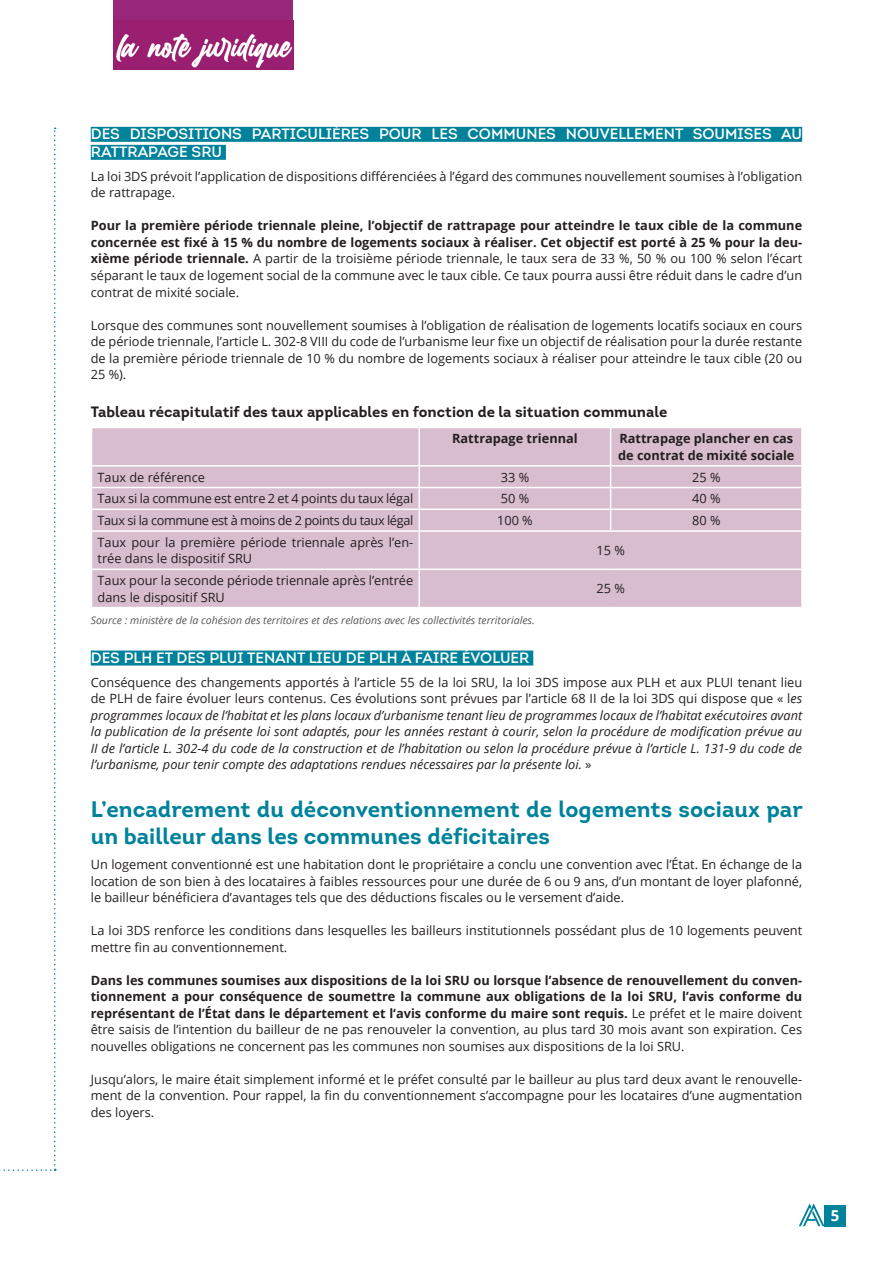
<style>
.page{position:relative;width:893px;height:1263px;background:#fff}
.page>*{position:absolute;margin:0;border:0;box-sizing:border-box;transform-origin:0 0}
.TITRE_2{font:700 22.5px/27px "Intro";color:#00829b}
.TITRE_3{font:15px/18px "Intro";color:#fff}
.TITRE_ILLU{font:700 15px "Intro";color:#231f20}
.t1{font:700 15px "Open Sans";color:#fff}
.CORPS_TEXTE{font:12.75px/16.5px "Open Sans";color:#231f20;text-align:justify}
.CORPS_TEXTE-2{font:700 12.75px/16.5px "Open Sans";color:#231f20;text-align:justify}
.CORPS_TEXTE-3{font:italic 12.75px/16.5px "Open Sans";color:#231f20;text-align:justify}
.Corps_texte{font:12.75px/16.5px "Open Sans";color:#231f20}
.Tableau_titres_ligne{font:700 12.75px/16.5px "Open Sans";color:#231f20}
.Corps_texte-2{font:12.75px "Open Sans";letter-spacing:-.03em;color:#231f20}
.SOURCE{font:italic 10.5px "Open Sans";color:#57585a}
.s1{font-weight:400}
.s2{font-style:normal}
</style>
<div class="page">
<div style="left:824px;top:1205px;width:22px;height:21px;background:#00829b"></div>
<svg style="left:799px;top:1203px;width:25px;height:23px"></svg>
<svg style="left:0;top:128px;width:56px;height:1043px"></svg>
<div style="left:114px;top:0;width:179px;height:69px;background:#98277a"></div>
<img style="left:114px;top:31px;width:179px;height:38px">
<div style="left:91px;top:127px;width:711px;height:15px;background:#00829b"></div>
<div style="left:91px;top:145px;width:135px;height:15px;background:#00829b"></div>
<div style="left:91px;top:650px;width:442px;height:15px;background:#00829b"></div>
<div style="left:92px;top:428px;width:709px;height:179px;background:#d8bdcf"></div>
<hr style="left:418px;top:428px;width:2px;height:37px;background:#fff">
<hr style="left:610px;top:428px;width:1px;height:37px;background:#fff">
<hr style="left:91px;top:465px;width:328px;height:1px;background:#fff">
<hr style="left:419px;top:465px;width:192px;height:1px;background:#fff">
<hr style="left:418px;top:466px;width:2px;height:21px;background:#fff">
<hr style="left:611px;top:465px;width:192px;height:1px;background:#fff">
<hr style="left:91px;top:487px;width:328px;height:1px;background:#fff">
<hr style="left:419px;top:487px;width:192px;height:1px;background:#fff">
<hr style="left:418px;top:488px;width:2px;height:20px;background:#fff">
<hr style="left:611px;top:487px;width:192px;height:1px;background:#fff">
<hr style="left:91px;top:508px;width:328px;height:2px;background:#fff">
<hr style="left:419px;top:508px;width:192px;height:2px;background:#fff">
<hr style="left:418px;top:510px;width:2px;height:20px;background:#fff">
<hr style="left:611px;top:508px;width:192px;height:2px;background:#fff">
<svg style="left:610px;top:466px;width:1px;height:64px"></svg>
<hr style="left:91px;top:530px;width:328px;height:2px;background:#fff">
<hr style="left:419px;top:530px;width:192px;height:2px;background:#fff">
<hr style="left:418px;top:532px;width:2px;height:36px;background:#fff">
<hr style="left:611px;top:530px;width:192px;height:2px;background:#fff">
<hr style="left:91px;top:568px;width:328px;height:2px;background:#fff">
<hr style="left:419px;top:568px;width:192px;height:2px;background:#fff">
<hr style="left:418px;top:570px;width:2px;height:37px;background:#fff">
<hr style="left:611px;top:568px;width:192px;height:2px;background:#fff">
<p class="TITRE_3" style="left:91px;top:125px;width:713px">DES DISPOSITIONS PARTICULIÈRES POUR LES COMMUNES NOUVELLEMENT SOUMISES AU<br>RATTRAPAGE SRU</p>
<p class="CORPS_TEXTE" style="left:91px;top:168px;width:713px">La loi 3DS prévoit l’application de dispositions différenciées à l’égard des communes nouvellement soumises à l’obligation de rattrapage.</p>
<p class="CORPS_TEXTE-2" style="left:91px;top:217px;width:713px">Pour la première période triennale pleine, l’objectif de rattrapage pour atteindre le taux cible de la commune concernée est fixé à 15 % du nombre de logements sociaux à réaliser. Cet objectif est porté à 25 % pour la deu&shy;xième période triennale. <span class="s1">A partir de la troisième période triennale, le taux sera de 33 %, 50 % ou 100 % selon l’écart séparant le taux de logement social de la commune avec le taux cible. Ce taux pourra aussi être réduit dans le cadre d’un contrat de mixité sociale.</span></p>
<p class="CORPS_TEXTE" style="left:91px;top:316px;width:713px">Lorsque des communes sont nouvellement soumises à l’obligation de réalisation de logements locatifs sociaux en cours de période triennale, l’article L. 302-8 VIII du code de l’urbanisme leur fixe un objectif de réalisation pour la durée restante de la première période triennale de 10 % du nombre de logements sociaux à réaliser pour atteindre le taux cible (20 ou 25 %).</p>
<p class="TITRE_ILLU" style="left:91px;top:402px;width:578px">Tableau récapitulatif des taux applicables en fonction de la situation communale</p>
<p class="Tableau_titres_ligne" style="left:452px;top:430px;width:127px">Rattrapage triennal</p>
<p class="Tableau_titres_ligne" style="left:618px;top:430px;width:178px">Rattrapage plancher en cas de contrat de mixité sociale</p>
<p class="Corps_texte" style="left:98px;top:468px;width:109px">Taux de référence</p>
<p class="Corps_texte" style="left:501px;top:468px;width:30px">33 %</p>
<p class="Corps_texte" style="left:692px;top:468px;width:30px">25 %</p>
<p class="Corps_texte" style="left:98px;top:490px;width:317px">Taux si la commune est entre 2 et 4 points du taux légal</p>
<p class="Corps_texte" style="left:501px;top:490px;width:30px">50 %</p>
<p class="Corps_texte" style="left:692px;top:490px;width:30px">40 %</p>
<p class="Corps_texte-2" style="left:98px;top:512px;width:317px">Taux si la commune est à moins de 2 points du taux légal</p>
<p class="Corps_texte" style="left:497px;top:512px;width:37px">100 %</p>
<p class="Corps_texte" style="left:692px;top:512px;width:30px">80 %</p>
<p class="Corps_texte" style="left:98px;top:534px;width:317px">Taux pour la première période triennale après l’en&shy;trée dans le dispositif SRU</p>
<p class="Corps_texte" style="left:596px;top:542px;width:30px">15 %</p>
<p class="Corps_texte" style="left:98px;top:572px;width:317px">Taux pour la seconde période triennale après l’entrée dans le dispositif SRU</p>
<p class="Corps_texte" style="left:596px;top:580px;width:30px">25 %</p>
<p class="SOURCE" style="left:91px;top:612px;width:445px">Source : ministère de la cohésion des territoires et des relations avec les collectivités territoriales.</p>
<p class="TITRE_3" style="left:91px;top:648px;width:440px">DES PLH ET DES PLUI TENANT LIEU DE PLH À FAIRE ÉVOLUER</p>
<p class="CORPS_TEXTE-3" style="left:91px;top:673px;width:713px"><span class="s2">Conséquence des changements apportés à l’article 55 de la loi SRU, la loi 3DS impose aux PLH et aux PLUI tenant lieu de PLH de faire évoluer leurs contenus. Ces évolutions sont prévues par l’article 68 II de la loi 3DS qui dispose que « l</span>es programmes locaux de l’habitat et les plans locaux d’urbanisme tenant lieu de programmes locaux de l’habitat exécutoires avant la publication de la présente loi sont adaptés, pour les années restant à courir, selon la procédure de modification prévue au II de l’article L. 302-4 du code de la construction et de l’habitation ou selon la procédure prévue à l’article L. 131-9 du code de l’urbanisme, pour tenir compte des adaptations rendues nécessaires par la présente loi. <span class="s2">»</span></p>
<p class="TITRE_2" style="left:91px;top:796px;width:713px">L’encadrement du déconventionnement de logements sociaux par un bailleur dans les communes déficitaires</p>
<p class="CORPS_TEXTE" style="left:91px;top:856px;width:713px">Un logement conventionné est une habitation dont le propriétaire a conclu une convention avec l’État. En échange de la location de son bien à des locataires à faibles ressources pour une durée de 6 ou 9 ans, d’un montant de loyer plafonné, le bailleur bénéficiera d’avantages tels que des déductions fiscales ou le versement d’aide.</p>
<p class="CORPS_TEXTE" style="left:91px;top:922px;width:713px">La loi 3DS renforce les conditions dans lesquelles les bailleurs institutionnels possédant plus de 10 logements peuvent mettre fin au conventionnement.</p>
<p class="CORPS_TEXTE-2" style="left:91px;top:971px;width:713px">Dans les communes soumises aux dispositions de la loi SRU ou lorsque l’absence de renouvellement du conven&shy;tionnement a pour conséquence de soumettre la commune aux obligations de la loi SRU, l’avis conforme du représentant de l’État dans le département et l‘avis conforme du maire sont requis. <span class="s1">Le préfet et le maire doivent être saisis de l’intention du bailleur de ne pas renouveler la convention, au plus tard 30 mois avant son expiration. Ces nouvelles obligations ne concernent pas les communes non soumises aux dispositions de la loi SRU.</span></p>
<p class="CORPS_TEXTE" style="left:91px;top:1070px;width:713px">Jusqu’alors, le maire était simplement informé et le préfet consulté par le bailleur au plus tard deux avant le renouvelle&shy;ment de la convention. Pour rappel, la fin du conventionnement s’accompagne pour les locataires d’une augmentation des loyers.</p>
<p class="t1" style="left:831px;top:1205px;width:10px">5</p>
</div>
